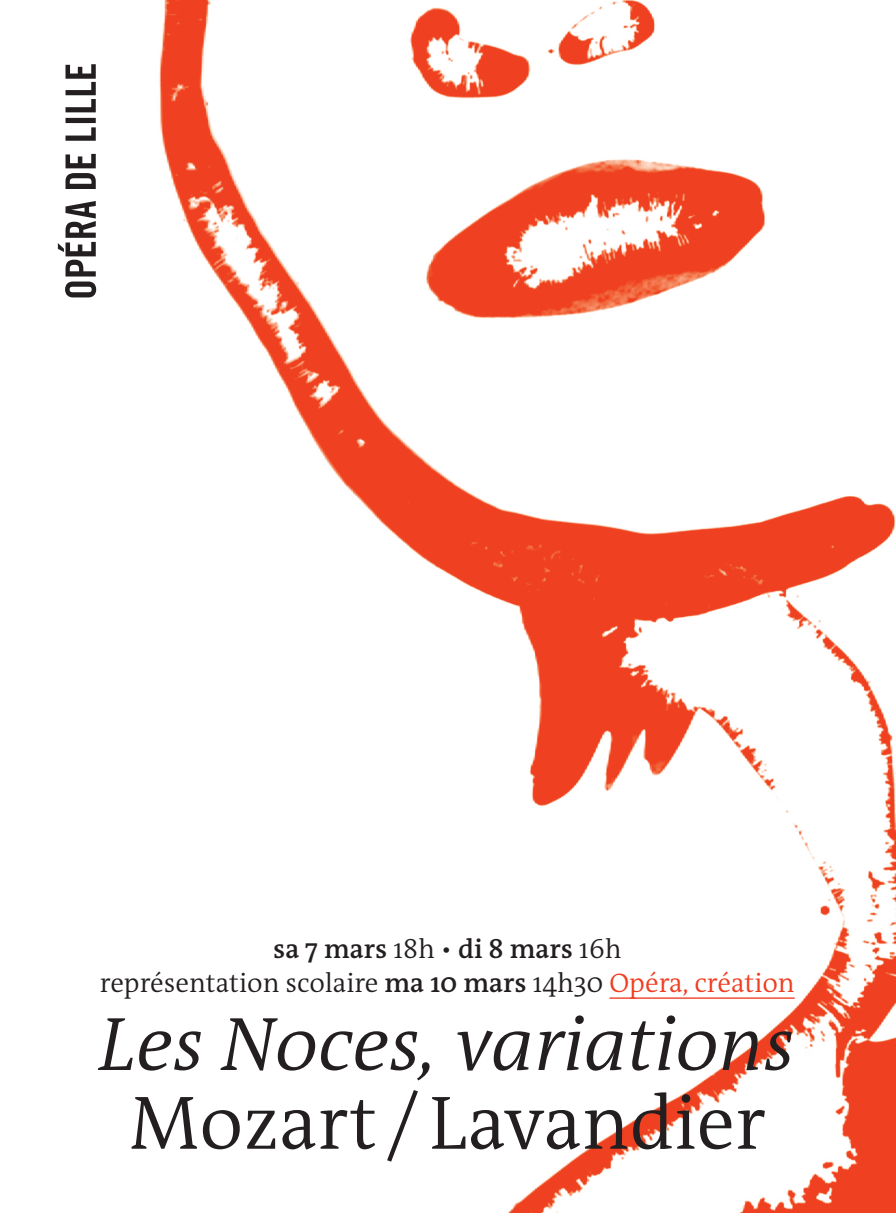
<style>
.page{position:relative;width:896px;height:1213px;background:#fff}
.page>*{position:absolute;margin:0;border:0;box-sizing:border-box;transform-origin:0 0}
.t1{font:italic 300 76.5px "The Antiqua B W4";color:#231f20}
.t2{font:300 76.5px "The Antiqua B W4";color:#231f20}
.t3{font:300 27px "The Antiqua B W4";color:#231f20}
.t4{font:600 27px "The Antiqua B W6";color:#231f20}
.s1{font-family:"The Antiqua B W4";font-weight:300}
.s2{font-family:"The Antiqua B W6";font-weight:600}
.s3{color:#ef3e22}
</style>
<div class="page">
<img style="left:57px;top:0;width:838px;height:1213px">
<hr style="left:609px;top:997px;width:185px;height:2px;background:#ef3e22">
<svg style="left:58px;top:64px;width:38px;height:233px"></svg>
<p class="t4" style="left:273px;top:932px;width:350px">sa 7 mars <span class="s1">18h •</span> di 8 mars <span class="s1">16h</span></p>
<p class="t3" style="left:100px;top:965px;width:696px">représentation scolaire <span class="s2">ma 10 mars</span> 14h30 <span class="s3">Opéra, création</span></p>
<h1 class="t1" style="left:99px;top:995px;width:698px">Les Noces, variations</h1>
<h1 class="t2" style="left:129px;top:1073px;width:637px">Mozart / Lavandier</h1>
</div>
